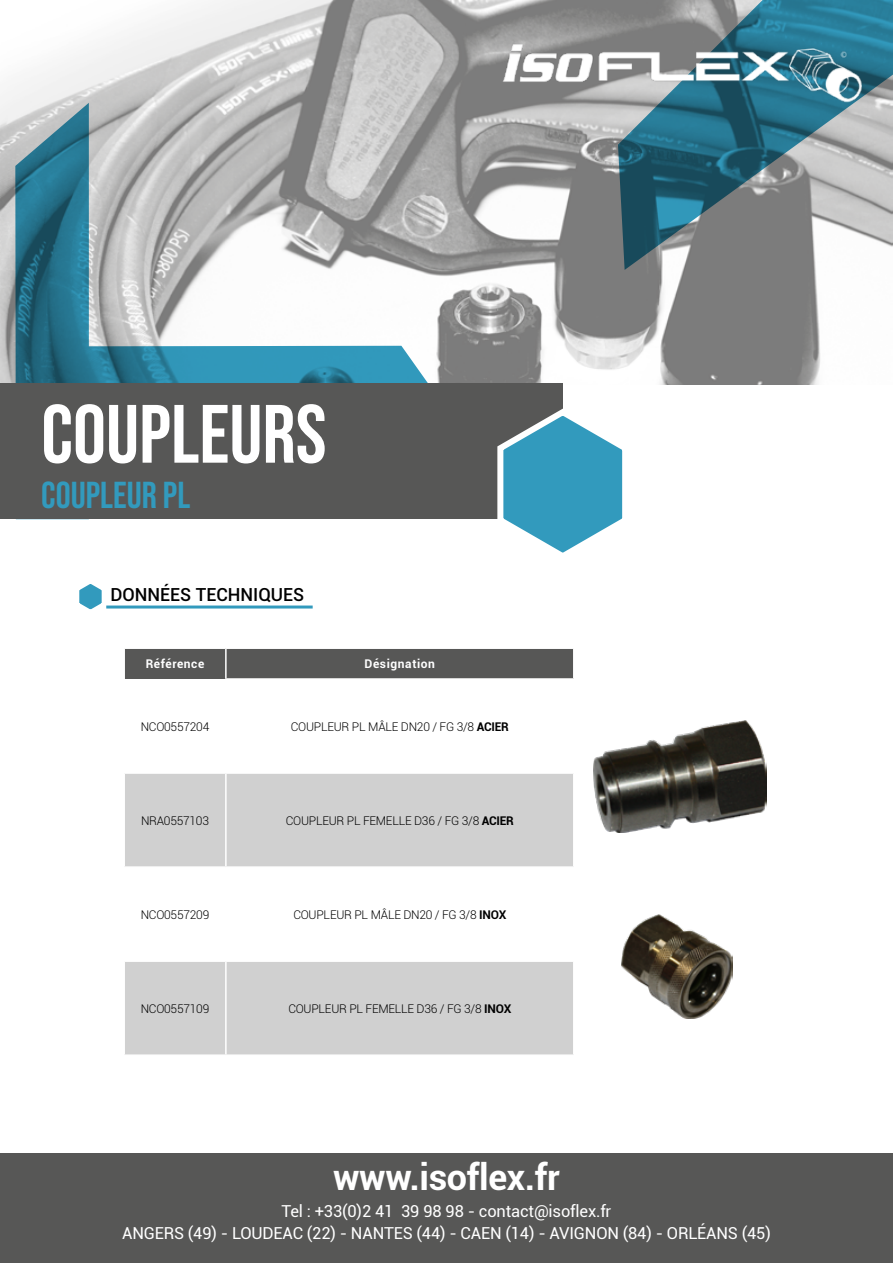
<style>
.page{position:relative;width:893px;height:1263px;background:#fff}
.page>*{position:absolute;margin:0;border:0;box-sizing:border-box;transform-origin:0 0}
.t1{font:82.5px "Bebas Neue";color:#fff}
.t2{font:37.5px "Bebas Neue";color:#329abd}
.t3{font:700 36px "Roboto";letter-spacing:-.01em;color:#fff}
.t4{font:500 18px "Roboto";color:#000}
.t5{font:16.5px/22px "Roboto";letter-spacing:-.01em;color:#fff;text-align:center}
.t6{font:300 12px "Roboto";letter-spacing:-.02em;color:#000}
.t7{font:700 12px "Roboto";letter-spacing:.05em;color:#fff}
.s1{font-weight:700}
</style>
<div class="page">
<img style="left:0;top:0;width:820px;height:385px">
<svg style="left:15px;top:103px;width:454px;height:280px"></svg>
<div style="left:0;top:383px;width:563px;height:136px;background:#575756"></div>
<svg style="left:497px;top:408px;width:126px;height:145px"></svg>
<svg style="left:618px;top:0;width:275px;height:270px;background:#6e8c96"></svg>
<img style="left:492px;top:21px;width:380px;height:82px">
<div style="left:0;top:1153px;width:893px;height:110px;background:#575756"></div>
<svg style="left:79px;top:584px;width:32px;height:26px"></svg>
<hr style="left:106px;top:605px;width:207px;height:3px;background:#329abd">
<img style="left:593px;top:720px;width:174px;height:112px">
<img style="left:621px;top:915px;width:111px;height:104px">
<div style="left:125px;top:649px;width:448px;height:30px;background:#575756"></div>
<svg style="left:125px;top:774px;width:448px;height:280px;fill:#d0d0d0"></svg>
<hr style="left:225px;top:649px;width:2px;height:29px;background:#fff">
<hr style="left:225px;top:678px;width:350px;height:2px;background:#fff">
<hr style="left:225px;top:774px;width:2px;height:92px;background:#fff">
<hr style="left:225px;top:868px;width:2px;height:92px;background:#fff">
<hr style="left:225px;top:962px;width:2px;height:92px;background:#fff">
<hr style="left:123px;top:866px;width:103px;height:2px;background:#fff">
<hr style="left:226px;top:866px;width:349px;height:2px;background:#fff">
<hr style="left:123px;top:960px;width:103px;height:2px;background:#fff">
<hr style="left:226px;top:960px;width:349px;height:2px;background:#fff">
<h1 class="t1" style="left:41px;top:387px;width:287px">COUPLEURS</h1>
<h2 class="t2" style="left:41px;top:474px;width:151px">COUPLEUR PL</h2>
<h3 class="t4" style="left:111px;top:582px;width:195px">DONNÉES TECHNIQUES</h3>
<p class="t7" style="left:146px;top:655px;width:60px">Référence</p>
<p class="t7" style="left:365px;top:655px;width:72px">Désignation</p>
<p class="t6" style="left:141px;top:718px;width:70px">NCO0557204</p>
<p class="t6" style="left:291px;top:718px;width:219px">COUPLEUR PL MÂLE DN20 / FG 3/8 <span class="s1">ACIER</span></p>
<p class="t6" style="left:141px;top:812px;width:70px">NRA0557103</p>
<p class="t6" style="left:286px;top:812px;width:229px">COUPLEUR PL FEMELLE D36 / FG 3/8 <span class="s1">ACIER</span></p>
<p class="t6" style="left:141px;top:906px;width:70px">NCO0557209</p>
<p class="t6" style="left:293px;top:906px;width:214px">COUPLEUR PL MÂLE DN20 / FG 3/8 <span class="s1">INOX</span></p>
<p class="t6" style="left:141px;top:1000px;width:70px">NCO0557109</p>
<p class="t6" style="left:288px;top:1000px;width:224px">COUPLEUR PL FEMELLE D36 / FG 3/8 <span class="s1">INOX</span></p>
<h3 class="t3" style="left:333px;top:1152px;width:228px">www.isoflex.fr</h3>
<h3 class="t5" style="left:122px;top:1199px;width:650px">Tel : +33(0)2 41 39 98 98 - contact@isoflex.fr<br>ANGERS (49) - LOUDEAC (22) - NANTES (44) - CAEN (14) - AVIGNON (84) - ORLÉANS (45)</h3>
</div>
